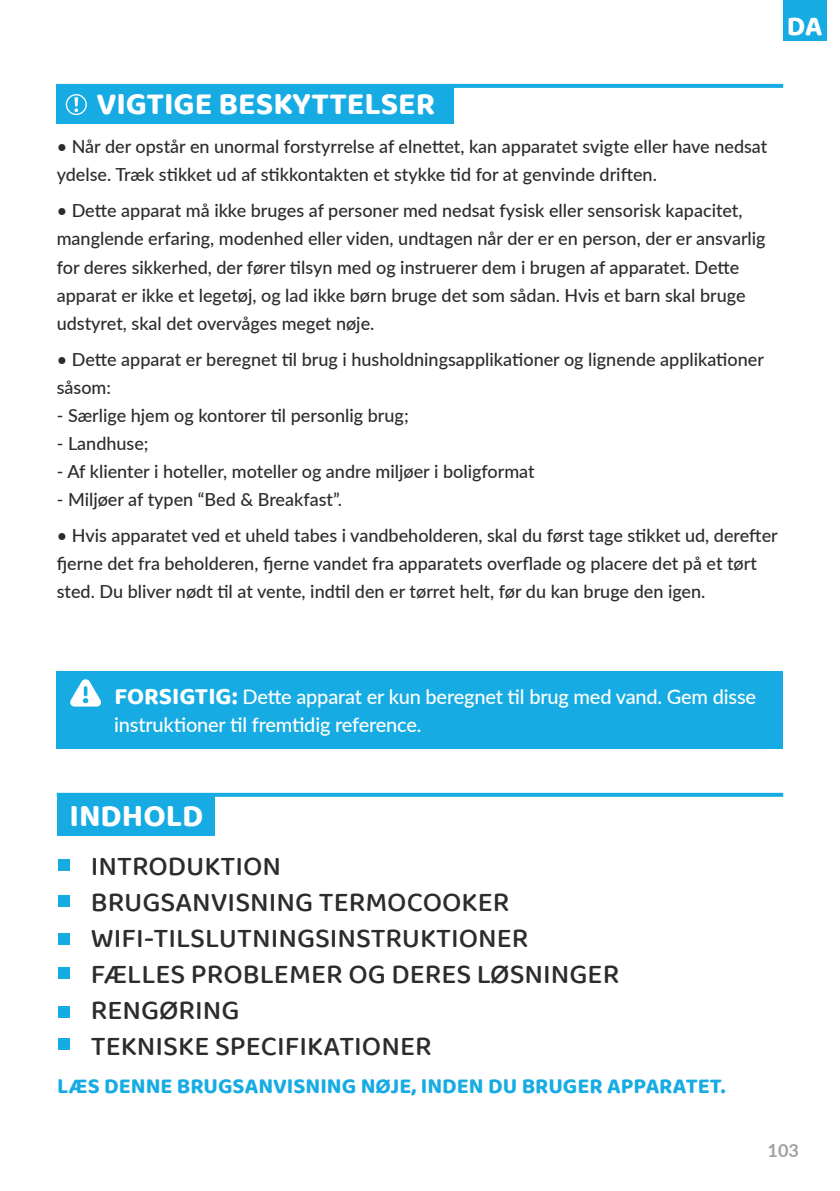
<style>
.page{position:relative;width:840px;height:1191px;background:#fff}
.page>*{position:absolute;margin:0;border:0;box-sizing:border-box;transform-origin:0 0}
.t1{font:700 32px "Baloo 2";color:#fff}
.t2{font:500 28px/36px "Baloo 2";color:#2c2c2c}
.t3{font:700 28px "Baloo 2";color:#fff}
.t4{font:700 22px "Baloo 2";color:#16ace3}
.t5{font:500 20px/28px "Lato";letter-spacing:-.01em;color:#fff}
.t6{font:500 18px/28px "Lato";color:#2c2c2c}
.t7{font:700 18px "Lato";color:#a1a1a1}
.s1{font-family:"Baloo 2";font-weight:700;font-size:24.4px}
</style>
<div class="page">
<div style="left:782px;top:0;width:43px;height:41px;background:#16ace3"></div>
<div style="left:57px;top:671px;width:725px;height:77px;background:#16ace3"></div>
<svg style="left:70px;top:679px;width:31px;height:27px"></svg>
<div style="left:59px;top:859px;width:11px;height:12px;background:#16ace3"></div>
<div style="left:59px;top:895px;width:11px;height:11px;background:#16ace3"></div>
<div style="left:59px;top:933px;width:11px;height:11px;background:#16ace3"></div>
<div style="left:59px;top:967px;width:11px;height:11px;background:#16ace3"></div>
<div style="left:59px;top:1006px;width:11px;height:12px;background:#16ace3"></div>
<div style="left:59px;top:1038px;width:11px;height:11px;background:#16ace3"></div>
<div style="left:57px;top:795px;width:157px;height:40px;background:#16ace3"></div>
<svg style="left:57px;top:793px;width:725px;height:4px;background:#1daee3"></svg>
<div style="left:57px;top:84px;width:397px;height:40px;background:#16ace3"></div>
<hr style="left:57px;top:84px;width:725px;height:4px;background:#16ace3">
<div style="left:66px;top:94px;width:21px;height:21px;border:1px solid #fff;border-radius:50%"></div>
<svg style="left:74px;top:97px;width:4px;height:15px"></svg>
<h2 class="t3" style="left:786px;top:9px;width:37px">DA</h2>
<h1 class="t1" style="left:96px;top:85px;width:340px">VIGTIGE BESKYTTELSER</h1>
<p class="t6" style="left:57px;top:132px;width:711px">• Når der opstår en unormal forstyrrelse af elnettet, kan apparatet svigte eller have nedsat ydelse. Træk stikket ud af stikkontakten et stykke tid for at genvinde driften.</p>
<p class="t6" style="left:57px;top:196px;width:710px">• Dette apparat må ikke bruges af personer med nedsat fysisk eller sensorisk kapacitet, manglende erfaring, modenhed eller viden, undtagen når der er en person, der er ansvarlig for deres sikkerhed, der fører tilsyn med og instruerer dem i brugen af apparatet. Dette apparat er ikke et legetøj, og lad ikke børn bruge det som sådan. Hvis et barn skal bruge udstyret, skal det overvåges meget nøje.</p>
<p class="t6" style="left:57px;top:344px;width:708px">• Dette apparat er beregnet til brug i husholdningsapplikationer og lignende applikationer såsom:</p>
<p class="t6" style="left:57px;top:400px;width:353px">- Særlige hjem og kontorer til personlig brug;</p>
<p class="t6" style="left:57px;top:428px;width:93px">- Landhuse;</p>
<p class="t6" style="left:57px;top:456px;width:479px">- Af klienter i hoteller, moteller og andre miljøer i boligformat</p>
<p class="t6" style="left:57px;top:484px;width:286px">- Miljøer af typen “Bed &amp; Breakfast”.</p>
<p class="t6" style="left:57px;top:520px;width:722px">• Hvis apparatet ved et uheld tabes i vandbeholderen, skal du først tage stikket ud, derefter fjerne det fra beholderen, fjerne vandet fra apparatets overflade og placere det på et tørt sted. Du bliver nødt til at vente, indtil den er tørret helt, før du kan bruge den igen.</p>
<p class="t5" style="left:114px;top:681px;width:643px"><span class="s1">FORSIGTIG:</span> Dette apparat er kun beregnet til brug med vand. Gem disse instruktioner til fremtidig reference.</p>
<h1 class="t1" style="left:69px;top:796px;width:135px">INDHOLD</h1>
<h2 class="t2" style="left:91px;top:849px;width:529px">INTRODUKTION<br>BRUGSANVISNING TERMOCOOKER<br>WIFI-TILSLUTNINGSINSTRUKTIONER<br>FÆLLES PROBLEMER OG DERES LØSNINGER<br>RENGØRING<br>TEKNISKE SPECIFIKATIONER</h2>
<p class="t4" style="left:57px;top:1072px;width:62px">LÆS DENNE</p>
<p class="t4" style="left:177px;top:1072px;width:14px">BRUGSANVISNING</p>
<p class="t4" style="left:360px;top:1072px;width:74px">NØJE, INDEN</p>
<p class="t4" style="left:488px;top:1072px;width:239px">DU BRUGER APPARATET.</p>
<p class="t7" style="left:767px;top:1137px;width:33px">103</p>
</div>
